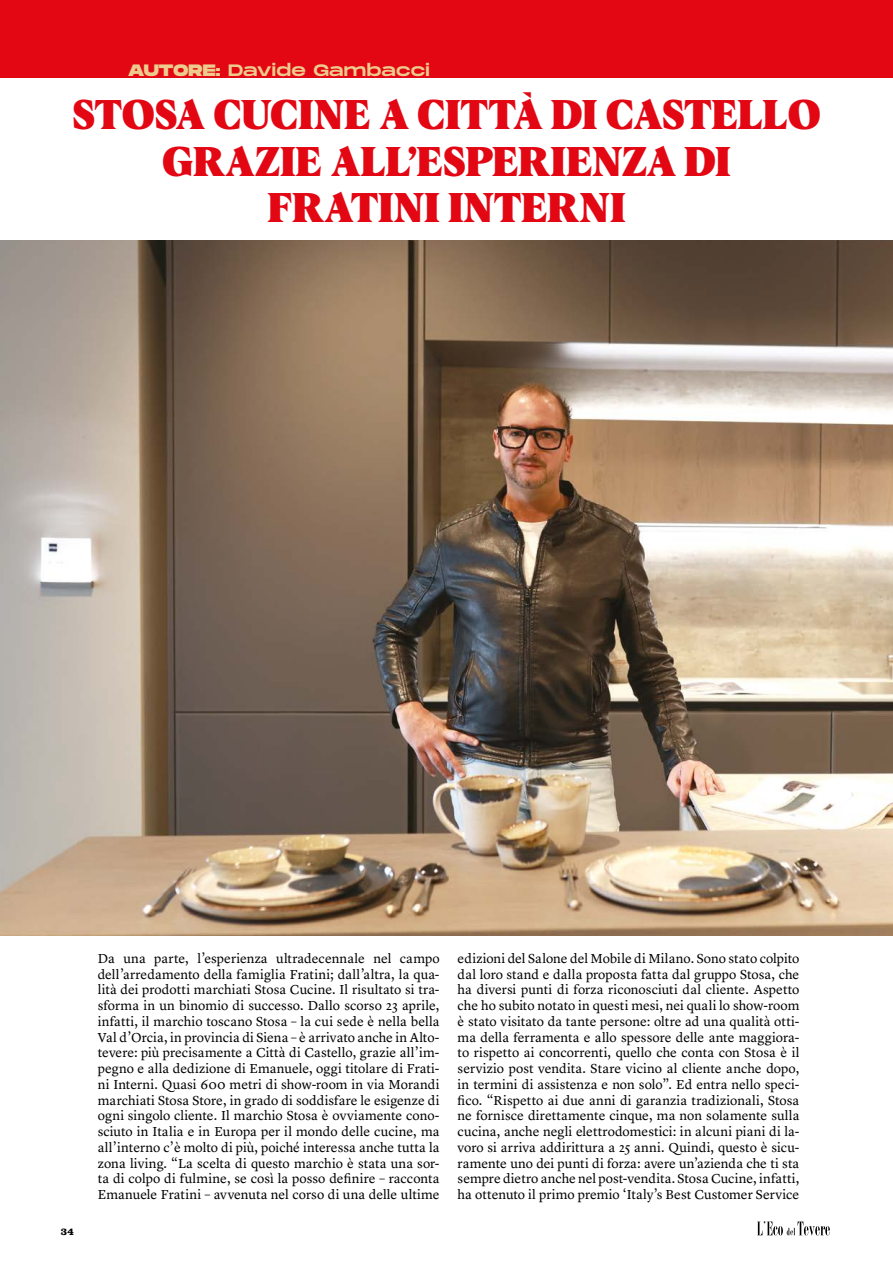
<style>
.page{position:relative;width:893px;height:1263px;background:#fff}
.page>*{position:absolute;margin:0;border:0;box-sizing:border-box;transform-origin:0 0}
.t1{font:900 40.5px/46.5px "Albra Text";letter-spacing:-.02em;color:#e30613;text-align:center}
.t2{font:16.5px "Monument Extended";letter-spacing:.01em;color:#edcb8d}
.t3{font:13.5px/15.8px "Lyon Text";color:#000;text-align:justify}
.t4{font:700 10.5px "Clarendon LT Std";color:#000}
.s1{font-weight:800}
</style>
<div class="page">
<svg style="left:757px;top:1221px;width:73px;height:14px"></svg>
<div style="left:0;top:0;width:893px;height:78px;background:#e30613"></div>
<img style="left:0;top:240px;width:893px;height:695px">
<p class="t2" style="left:128px;top:58px;width:303px"><span class="s1">AUTORE:</span> Davide Gambacci</p>
<h1 class="t1" style="left:72px;top:90px;width:750px">STOSA CUCINE A CITTÀ DI CASTELLO<br>GRAZIE ALL’ESPERIENZA DI<br>FRATINI INTERNI</h1>
<p class="t4" style="left:61px;top:1225px;width:14px">34</p>
<p class="t3" style="left:98px;top:949px;width:343px">Da una parte, l’esperienza ultradecennale nel campo dell’arredamento della famiglia Fratini; dall’altra, la qua&shy;lità dei prodotti marchiati Stosa Cucine. Il risultato si tra&shy;sforma in un binomio di successo. Dallo scorso 23 aprile, infatti, il marchio toscano Stosa – la cui sede è nella bella Val d’Orcia, in provincia di Siena – è arrivato anche in Alto&shy;tevere: più precisamente a Città di Castello, grazie all’im&shy;pegno e alla dedizione di Emanuele, oggi titolare di Frati&shy;ni Interni. Quasi 600 metri di show-room in via Morandi marchiati Stosa Store, in grado di soddisfare le esigenze di ogni singolo cliente. Il marchio Stosa è ovviamente cono&shy;sciuto in Italia e in Europa per il mondo delle cucine, ma all’interno c’è molto di più, poiché interessa anche tutta la zona living. “La scelta di questo marchio è stata una sor&shy;ta di colpo di fulmine, se così la posso definire – racconta Emanuele Fratini – avvenuta nel corso di una delle ultime</p>
<p class="t3" style="left:458px;top:949px;width:343px">edizioni del Salone del Mobile di Milano. Sono stato colpito dal loro stand e dalla proposta fatta dal gruppo Stosa, che ha diversi punti di forza riconosciuti dal cliente. Aspetto che ho subito notato in questi mesi, nei quali lo show-room è stato visitato da tante persone: oltre ad una qualità otti&shy;ma della ferramenta e allo spessore delle ante maggiora&shy;to rispetto ai concorrenti, quello che conta con Stosa è il servizio post vendita. Stare vicino al cliente anche dopo, in termini di assistenza e non solo”. Ed entra nello speci&shy;fico. “Rispetto ai due anni di garanzia tradizionali, Stosa ne fornisce direttamente cinque, ma non solamente sulla cucina, anche negli elettrodomestici: in alcuni piani di la&shy;voro si arriva addirittura a 25 anni. Quindi, questo è sicu&shy;ramente uno dei punti di forza: avere un’azienda che ti sta sempre dietro anche nel post-vendita. Stosa Cucine, infatti, ha ottenuto il primo premio ‘Italy’s Best Customer Service</p>
</div>
